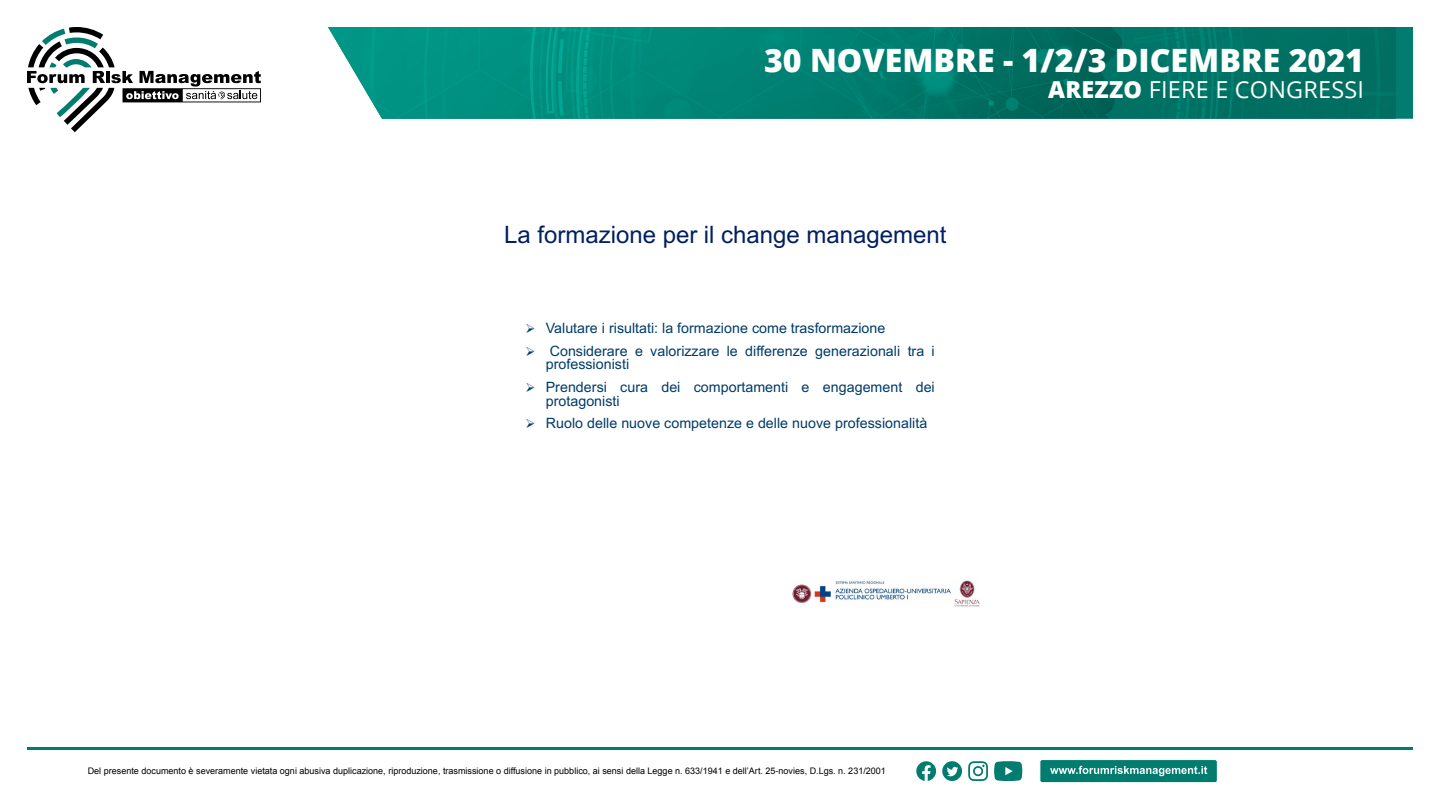
<style>
.page{position:relative;width:1440px;height:810px;background:#fff}
.page>*{position:absolute;margin:0;border:0;box-sizing:border-box;transform-origin:0 0}
.t1{font:800 32.17px "Open Sans";color:#fff}
.t2{font:24px "Arial";color:#002060}
.t3{font:23.4px "Open Sans";letter-spacing:.01em;color:#fff}
.t4{font:14.25px/13.5px "Arial";letter-spacing:.005em;color:#003b68}
.t5{font:9px "Arial";color:#000}
.s1{font-weight:800}
</style>
<div class="page">
<svg style="left:27px;top:27px;width:234px;height:105px"></svg>
<img style="left:328px;top:27px;width:1068px;height:92px">
<div style="left:1040px;top:760px;width:177px;height:23px;background:#027c6f;border-radius:2px"></div>
<div style="left:1040px;top:759px;width:178px;height:24px;border:1px solid #fff;border-radius:2px"></div>
<svg style="left:1050px;top:766px;width:157px;height:10px"></svg>
<hr style="left:27px;top:747px;width:1386px;height:3px;background:#027c6f">
<svg style="left:968px;top:761px;width:20px;height:20px"></svg>
<svg style="left:994px;top:761px;width:28px;height:20px"></svg>
<svg style="left:916px;top:761px;width:20px;height:20px"></svg>
<svg style="left:942px;top:761px;width:20px;height:20px"></svg>
<img style="left:792px;top:580px;width:188px;height:27px">
<h1 class="t1" style="left:764px;top:36px;width:602px">30 NOVEMBRE - 1/2/3 DICEMBRE 2021</h1>
<h3 class="t3" style="left:1048px;top:74px;width:317px"><span class="s1">AREZZO</span> FIERE E CONGRESSI</h3>
<h2 class="t2" style="left:504px;top:218px;width:444px">La formazione per il change management</h2>
<p class="t4" style="left:526px;top:321px;width:361px">➢ Valutare i risultati: la formazione come trasformazione</p>
<p class="t4" style="left:546px;top:344px;width:391px;text-indent:-20px">➢ Considerare e valorizzare le differenze generazionali tra i professionisti</p>
<p class="t4" style="left:546px;top:381px;width:391px;text-indent:-20px">➢ Prendersi cura dei comportamenti e engagement dei protagonisti</p>
<p class="t4" style="left:526px;top:417px;width:403px">➢ Ruolo delle nuove competenze e delle nuove professionalità</p>
<p class="t5" style="left:88px;top:765px;width:800px">Del presente documento è severamente vietata ogni abusiva duplicazione, riproduzione, trasmissione o diffusione in pubblico, ai sensi della Legge n. 633/1941 e dell’Art. 25-novies, D.Lgs. n. 231/2001</p>
</div>
